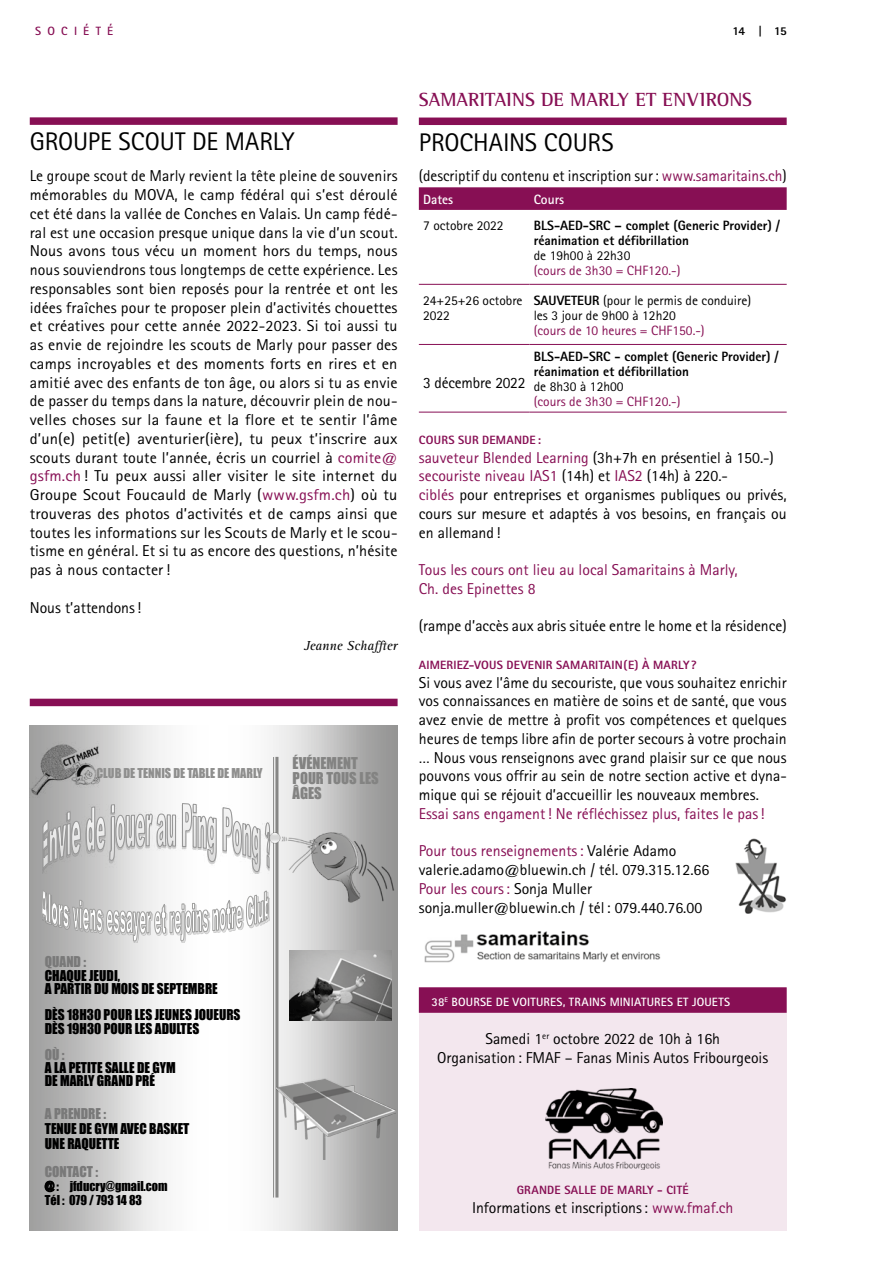
<style>
.page{position:relative;width:893px;height:1263px;background:#fff}
.page>*{position:absolute;margin:0;border:0;box-sizing:border-box;transform-origin:0 0}
.t1{font:25.5px "Rotis Sans Serif";letter-spacing:-.005em;color:#000}
.t2{font:700 19.5px "Rotis Semi Serif";color:#870f54}
.t3{font:15.75px/18.8px "Rotis Sans Serif";color:#000}
.t4{font:15.75px/18.8px "Rotis Sans Serif";color:#870f54}
.t5{font:15px/15.3px "Impact";color:#838382}
.t6{font:13.65px/13.2px "Impact";color:#000}
.t7{font:13.65px "Impact";color:#797979}
.t8{font:800 13.5px/15px "Rotis Sans Serif";color:#000}
.t9{font:13.5px/15px "Rotis Sans Serif";color:#000}
.t10{font:13.5px "Rotis Sans Serif";color:#870f54}
.t11{font:italic 13.5px "Rotis Serif";color:#000}
.t12{font:700 13.5px "Rotis Sans Serif";color:#fff}
.t13{font:12.45px/14px "Impact";color:#000}
.t14{font:12.45px "Impact";color:#8f8f8e}
.t15{font:800 12px "Rotis Sans Serif";letter-spacing:.02em;color:#870f54}
.t16{font:700 12px "Rotis Sans Serif";letter-spacing:.015em;color:#fff}
.t17{font:700 12px "Rotis Sans Serif";letter-spacing:.52em;color:#870f54}
.t18{font:800 12px "Rotis Sans Serif";color:#000}
.s1{color:#870f54}
.s2{font-weight:800}
</style>
<div class="page">
<div style="left:419px;top:118px;width:368px;height:7px;background:#870f54"></div>
<svg style="left:419px;top:187px;width:368px;height:23px;background:#891357"></svg>
<hr style="left:419px;top:284px;width:110px;height:1px;background:#870f54">
<hr style="left:529px;top:284px;width:258px;height:1px;background:#870f54">
<hr style="left:419px;top:344px;width:110px;height:1px;background:#870f54">
<hr style="left:529px;top:344px;width:258px;height:1px;background:#870f54">
<hr style="left:419px;top:412px;width:110px;height:1px;background:#870f54">
<hr style="left:529px;top:412px;width:258px;height:1px;background:#870f54">
<img style="left:424px;top:931px;width:237px;height:32px">
<img style="left:735px;top:838px;width:51px;height:75px">
<div style="left:419px;top:989px;width:368px;height:242px;background:#f3e7ee"></div>
<div style="left:419px;top:987px;width:368px;height:26px;background:#870f54"></div>
<img style="left:545px;top:1089px;width:118px;height:80px">
<div style="left:30px;top:117px;width:368px;height:8px;background:#870f54"></div>
<svg style="left:30px;top:725px;width:368px;height:505px"></svg>
<hr style="left:275px;top:757px;width:3px;height:440px;background:#868685">
<hr style="left:273px;top:757px;width:1px;height:440px;background:#868685">
<svg style="left:41px;top:803px;width:229px;height:139px"></svg>
<img style="left:30px;top:741px;width:71px;height:56px">
<img style="left:270px;top:813px;width:124px;height:91px">
<img style="left:289px;top:951px;width:103px;height:70px">
<img style="left:277px;top:1078px;width:119px;height:82px">
<div style="left:30px;top:699px;width:368px;height:7px;background:#870f54"></div>
<p class="t17" style="left:35px;top:23px;width:79px">SOCIÉTÉ</p>
<p class="t18" style="left:732px;top:23px;width:56px">14 | 15</p>
<h1 class="t1" style="left:30px;top:127px;width:266px">GROUPE SCOUT DE MARLY</h1>
<p class="t3" style="left:30px;top:166px;width:369px;text-align:justify">Le groupe scout de Marly revient la tête pleine de souvenirs mémorables du MOVA, le camp fédéral qui s’est déroulé cet été dans la vallée de Conches en Valais. Un camp fédé&shy;ral est une occasion presque unique dans la vie d’un scout.<br>Nous avons tous vécu un moment hors du temps, nous nous souviendrons tous longtemps de cette expérience. Les responsables sont bien reposés pour la rentrée et ont les idées fraîches pour te proposer plein d’activités chouettes et créatives pour cette année 2022-2023. Si toi aussi tu as envie de rejoindre les scouts de Marly pour passer des camps incroyables et des moments forts en rires et en amitié avec des enfants de ton âge, ou alors si tu as envie de passer du temps dans la nature, découvrir plein de nou&shy;velles choses sur la faune et la flore et te sentir l’âme d’un(e) petit(e) aventurier(ière), tu peux t’inscrire aux scouts durant toute l’année, écris un courriel à <span class="s1">comite@ gsfm.ch</span> ! Tu peux aussi aller visiter le site internet du Groupe Scout Foucauld de Marly (<span class="s1">www.gsfm.ch</span>) où tu trouveras des photos d’activités et de camps ainsi que toutes les informations sur les Scouts de Marly et le scou&shy;tisme en général. Et si tu as encore des questions, n’hésite pas à nous contacter!</p>
<p class="t3" style="left:30px;top:598px;width:113px">Nous t’attendons!</p>
<p class="t11" style="left:304px;top:638px;width:95px">Jeanne Schaffter</p>
<p class="t14" style="left:97px;top:763px;width:168px">CLUB DE TENNIS DE TABLE DE MARLY</p>
<p class="t5" style="left:293px;top:755px;width:88px">ÉVÉNEMENT<br>POUR TOUS LES<br>ÂGES</p>
<p class="t7" style="left:45px;top:951px;width:43px">QUAND :</p>
<p class="t6" style="left:45px;top:968px;width:174px">CHAQUE JEUDI,<br>A PARTIR DU MOIS DE SEPTEMBRE</p>
<p class="t6" style="left:45px;top:1008px;width:197px">DÈS 18H30 POUR LES JEUNES JOUEURS<br>DÈS 19H30 POUR LES ADULTES</p>
<p class="t7" style="left:45px;top:1044px;width:21px">OÙ :</p>
<p class="t6" style="left:45px;top:1061px;width:132px">A LA PETITE SALLE DE GYM<br>DE MARLY GRAND PRÉ</p>
<p class="t7" style="left:45px;top:1102px;width:63px">A PRENDRE :</p>
<p class="t6" style="left:45px;top:1120px;width:146px;line-height:15.3px">TENUE DE GYM AVEC BASKET<br>UNE RAQUETTE</p>
<p class="t7" style="left:45px;top:1161px;width:55px">CONTACT :</p>
<p class="t13" style="left:45px;top:1179px;width:124px">@ : jfducry@gmail.com<br>Tél : 079 / 793 14 83</p>
<p class="t2" style="left:419px;top:88px;width:335px">SAMARITAINS DE MARLY ET ENVIRONS</p>
<h1 class="t1" style="left:419px;top:127px;width:196px">PROCHAINS COURS</h1>
<p class="t3" style="left:419px;top:166px;width:369px">(descriptif du contenu et inscription sur: <span class="s1">www.samaritains.ch</span>)</p>
<p class="t12" style="left:423px;top:191px;width:31px">Dates</p>
<p class="t12" style="left:534px;top:191px;width:32px">Cours</p>
<p class="t9" style="left:423px;top:218px;width:82px">7 octobre 2022</p>
<p class="t8" style="left:534px;top:218px;width:248px">BLS-AED-SRC – complet (Generic Provider) / réanimation et défibrillation</p>
<p class="t9" style="left:534px;top:248px;width:98px">de 19h00 à 22h30</p>
<p class="t10" style="left:534px;top:262px;width:148px">(cours de 3h30 = CHF120.-)</p>
<p class="t9" style="left:423px;top:292px;width:101px">24+25+26 octobre<br>2022</p>
<p class="t9" style="left:534px;top:292px;width:219px"><span class="s2">SAUVETEUR</span> (pour le permis de conduire) les 3 jour de 9h00 à 12h20</p>
<p class="t10" style="left:534px;top:322px;width:172px">(cours de 10 heures = CHF150.-)</p>
<p class="t8" style="left:534px;top:349px;width:246px">BLS-AED-SRC - complet (Generic Provider) / réanimation et défibrillation</p>
<p class="t9" style="left:534px;top:379px;width:91px">de 8h30 à 12h00</p>
<p class="t10" style="left:534px;top:393px;width:148px">(cours de 3h30 = CHF120.-)</p>
<p class="t15" style="left:419px;top:432px;width:124px">COURS SUR DEMANDE:</p>
<p class="t3" style="left:419px;top:448px;width:369px"><span class="s1">sauveteur Blended Learning</span> (3h+7h en présentiel à 150.-) <span class="s1">secouriste niveau IAS1</span> (14h) et <span class="s1">IAS2</span> (14h) à 220.-<br><span class="s1">ciblés</span> pour entreprises et organismes publiques ou privés, cours sur mesure et adaptés à vos besoins, en français ou en allemand !</p>
<p class="t4" style="left:419px;top:560px;width:320px">Tous les cours ont lieu au local Samaritains à Marly,<br>Ch. des Epinettes 8</p>
<p class="t3" style="left:419px;top:616px;width:369px">(rampe d’accès aux abris située entre le home et la résidence)</p>
<p class="t15" style="left:419px;top:657px;width:279px">AIMERIEZ-VOUS DEVENIR SAMARITAIN(E) À MARLY?</p>
<p class="t3" style="left:419px;top:673px;width:369px;text-align:justify">Si vous avez l’âme du secouriste, que vous souhaitez enrichir vos connaissances en matière de soins et de santé, que vous avez envie de mettre à profit vos compétences et quelques heures de temps libre afin de porter secours à votre prochain … Nous vous renseignons avec grand plaisir sur ce que nous pouvons vous offrir au sein de notre section active et dyna&shy;mique qui se réjouit d’accueillir les nouveaux membres.</p>
<p class="t4" style="left:419px;top:804px;width:347px">Essai sans engament! Ne réfléchissez plus, faites le pas!</p>
<p class="t3" style="left:419px;top:841px;width:292px"><span class="s1">Pour tous renseignements:</span> Valérie Adamo valerie.adamo@bluewin.ch / tél. 079.315.12.66<br><span class="s1">Pour les cours:</span> Sonja Muller sonja.muller@bluewin.ch / tél: 079.440.76.00</p>
<p class="t3" style="left:423px;top:373px;width:104px">3 décembre 2022</p>
<p class="t16" style="left:432px;top:995px;width:300px">38<sup>E</sup> BOURSE DE VOITURES, TRAINS MINIATURES ET JOUETS</p>
<p class="t3" style="left:437px;top:1029px;width:332px;text-align:center">Samedi 1<sup>er</sup> octobre 2022 de 10h à 16h<br>Organisation : FMAF – Fanas Minis Autos Fribourgeois</p>
<p class="t15" style="left:517px;top:1182px;width:174px">GRANDE SALLE DE MARLY - CITÉ</p>
<p class="t3" style="left:472px;top:1198px;width:263px">Informations et inscriptions: <span class="s1">www.fmaf.ch</span></p>
</div>
